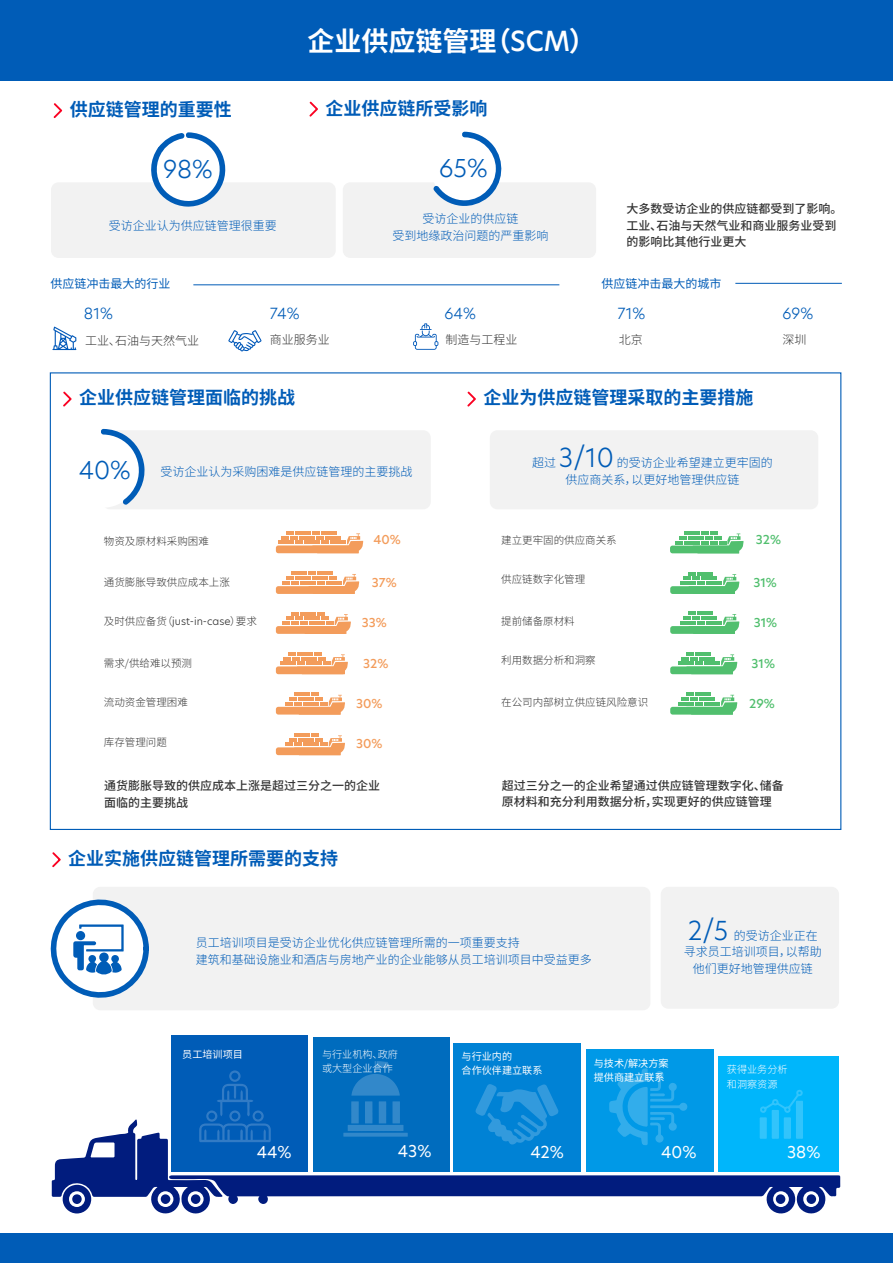
<style>
.page{position:relative;width:893px;height:1263px;background:#fff}
.page>*{position:absolute;margin:0;border:0;box-sizing:border-box;transform-origin:0 0}
.t1{font:700 27px "Noto Sans CJ Ksc";color:#fff}
.t2{font:300 24px "New Hero";color:#005cb7}
.t3{font:700 18px "Noto Sans CJ Ksc";color:#005cb7}
.t4{font:15.9px "New Hero";color:#fff}
.t5{font:300 15px "New Hero";color:#005cb7}
.t6{font:300 12px/16.5px "Noto Sans CJ Ksc";color:#005cb7;text-align:center}
.t7{font:500 12px/16.5px "Noto Sans CJ Ksc";color:#333}
.t8{font:300 12px "Noto Sans CJ Ksc";color:#333}
.t9{font:12px "Noto Sans CJ Ksc";color:#005cb7}
.t10{font:500 12px "New Hero";color:#f39c5b}
.t11{font:500 12px "New Hero";color:#51bf6e}
.t12{font:300 10.5px "Noto Sans CJ Ksc";color:#333}
.t13{font:300 10.5px "New Hero";color:#333}
.t14{font:10.05px/14.4px "Noto Sans CJ Ksc";color:#fff}
.t15{font:300 10.05px/14.4px "Noto Sans CJ Ksc";color:#fff}
.s1{font-family:"New Hero";font-weight:500}
.s2{font-family:"New Hero";font-size:24px}
.s3{font-family:"New Hero";font-size:25.5px}
.s4{font-family:"Noto Sans CJ Ksc"}
</style>
<div class="page">
<div style="left:343px;top:182px;width:253px;height:76px;background:#f2f2f2;border-radius:8px"></div>
<svg style="left:433px;top:132px;width:69px;height:74px"></svg>
<div style="left:313px;top:1037px;width:136px;height:134px;background:#006cbe"></div>
<div style="left:51px;top:182px;width:285px;height:76px;background:#f2f2f2;border-radius:8px"></div>
<div style="left:93px;top:887px;width:557px;height:123px;background:#f2f2f2;border-radius:8px"></div>
<svg style="left:52px;top:852px;width:9px;height:16px"></svg>
<svg style="left:63px;top:391px;width:9px;height:16px"></svg>
<svg style="left:467px;top:391px;width:9px;height:16px"></svg>
<div style="left:661px;top:887px;width:178px;height:122px;background:#f2f2f2;border-radius:8px"></div>
<div style="left:102px;top:430px;width:329px;height:79px;background:#f2f2f2;border-radius:8px"></div>
<div style="left:64px;top:430px;width:77px;height:78px;background:#fff;border-radius:50%"></div>
<div style="left:490px;top:430px;width:328px;height:79px;background:#f2f2f2;border-radius:8px"></div>
<div style="left:0;top:0;width:892px;height:80px;background:#005cb7"></div>
<svg style="left:52px;top:326px;width:25px;height:24px"></svg>
<hr style="left:193px;top:285px;width:366px;height:1px;background:#005cb7">
<hr style="left:735px;top:283px;width:107px;height:1px;background:#005cb7">
<svg style="left:276px;top:531px;width:88px;height:22px"></svg>
<svg style="left:276px;top:571px;width:84px;height:23px"></svg>
<svg style="left:276px;top:612px;width:75px;height:22px"></svg>
<svg style="left:276px;top:652px;width:72px;height:22px"></svg>
<svg style="left:670px;top:531px;width:74px;height:22px"></svg>
<svg style="left:276px;top:692px;width:69px;height:23px"></svg>
<svg style="left:670px;top:611px;width:70px;height:23px"></svg>
<svg style="left:670px;top:652px;width:68px;height:22px"></svg>
<svg style="left:670px;top:692px;width:68px;height:23px"></svg>
<svg style="left:276px;top:733px;width:69px;height:22px"></svg>
<svg style="left:670px;top:572px;width:70px;height:22px"></svg>
<div style="left:586px;top:1049px;width:128px;height:122px;background:#0099e7"></div>
<div style="left:453px;top:1043px;width:128px;height:128px;background:#0082d5"></div>
<div style="left:171px;top:1035px;width:137px;height:136px;background:#005cb7"></div>
<div style="left:718px;top:1056px;width:121px;height:115px;background:#00b6fb"></div>
<svg style="left:101px;top:429px;width:44px;height:76px"></svg>
<svg style="left:151px;top:132px;width:75px;height:75px"></svg>
<svg style="left:50px;top:899px;width:99px;height:99px"></svg>
<div style="left:76px;top:931px;width:9px;height:9px;background:#005cb7;border-radius:50%"></div>
<svg style="left:228px;top:330px;width:34px;height:21px"></svg>
<svg style="left:413px;top:323px;width:25px;height:27px"></svg>
<svg style="left:52px;top:1061px;width:788px;height:153px"></svg>
<svg style="left:53px;top:103px;width:9px;height:15px"></svg>
<svg style="left:309px;top:101px;width:9px;height:16px"></svg>
<div style="left:0;top:1233px;width:893px;height:30px;background:#005cb7"></div>
<h1 class="t1" style="left:308px;top:26px;width:290px">企业供应链管理（<span class="s1">SCM</span>）</h1>
<h3 class="t3" style="left:70px;top:99px;width:163px">供应链管理的重要性</h3>
<h3 class="t3" style="left:326px;top:98px;width:163px">企业供应链所受影响</h3>
<h2 class="t2" style="left:163px;top:152px;width:51px">98%</h2>
<h2 class="t2" style="left:439px;top:152px;width:50px">65%</h2>
<p class="t6" style="left:109px;top:218px;width:169px">受访企业认为供应链管理很重要</p>
<p class="t6" style="left:393px;top:211px;width:157px">受访企业的供应链<br>受到地缘政治问题的严重影响</p>
<p class="t7" style="left:626px;top:201px;width:218px">大多数受访企业的供应链都受到了影响。工业、石油与天然气业和商业服务业受到的影响比其他行业更大</p>
<p class="t9" style="left:51px;top:277px;width:121px">供应链冲击最大的行业</p>
<p class="t9" style="left:602px;top:277px;width:121px">供应链冲击最大的城市</p>
<p class="t5" style="left:618px;top:303px;width:29px">71%</p>
<p class="t8" style="left:619px;top:333px;width:25px">北京</p>
<p class="t5" style="left:270px;top:303px;width:31px">74%</p>
<p class="t8" style="left:270px;top:333px;width:61px">商业服务业</p>
<p class="t5" style="left:444px;top:303px;width:33px">64%</p>
<p class="t8" style="left:445px;top:333px;width:73px">制造与工程业</p>
<p class="t5" style="left:84px;top:303px;width:30px">81%</p>
<p class="t8" style="left:85px;top:334px;width:115px">工业、石油与天然气业</p>
<p class="t5" style="left:783px;top:303px;width:32px">69%</p>
<p class="t8" style="left:782px;top:333px;width:25px">深圳</p>
<h3 class="t3" style="left:79px;top:388px;width:217px">企业供应链管理面临的挑战</h3>
<h3 class="t3" style="left:483px;top:388px;width:271px">企业为供应链管理采取的主要措施</h3>
<p class="t6" style="left:79px;top:464px;width:335px"><span class="s2">40%</span> 受访企业认为采购困难是供应链管理的主要挑战</p>
<p class="t6" style="left:532px;top:455px;width:242px">超过 <span class="s3">3/10</span> 的受访企业希望建立更牢固的供应商关系，以更好地管理供应链</p>
<p class="t12" style="left:104px;top:535px;width:106px">物资及原材料采购困难</p>
<p class="t12" style="left:104px;top:576px;width:127px">通货膨胀导致供应成本上涨</p>
<p class="t13" style="left:104px;top:614px;width:154px"><span class="s4">及时供应备货（</span>just-in-case<span class="s4">）要求</span></p>
<p class="t12" style="left:104px;top:657px;width:90px">需求/供给难以预测</p>
<p class="t12" style="left:104px;top:696px;width:85px">流动资金管理困难</p>
<p class="t10" style="left:374px;top:531px;width:29px">40%</p>
<p class="t10" style="left:372px;top:574px;width:26px">37%</p>
<p class="t10" style="left:362px;top:614px;width:27px">33%</p>
<p class="t10" style="left:363px;top:655px;width:27px">32%</p>
<p class="t10" style="left:356px;top:695px;width:28px">30%</p>
<p class="t12" style="left:104px;top:736px;width:64px">库存管理问题</p>
<p class="t10" style="left:356px;top:736px;width:28px">30%</p>
<p class="t12" style="left:501px;top:534px;width:117px">建立更牢固的供应商关系</p>
<p class="t12" style="left:501px;top:573px;width:85px">供应链数字化管理</p>
<p class="t12" style="left:501px;top:615px;width:75px">提前储备原材料</p>
<p class="t12" style="left:501px;top:654px;width:96px">利用数据分析和洞察</p>
<p class="t12" style="left:501px;top:696px;width:148px">在公司内部树立供应链风险意识</p>
<p class="t11" style="left:756px;top:531px;width:27px">32%</p>
<p class="t11" style="left:753px;top:574px;width:25px">31%</p>
<p class="t11" style="left:754px;top:614px;width:25px">31%</p>
<p class="t11" style="left:752px;top:655px;width:25px">31%</p>
<p class="t11" style="left:749px;top:695px;width:27px">29%</p>
<p class="t7" style="left:104px;top:778px;width:277px">通货膨胀导致的供应成本上涨是超过三分之一的企业面临的主要挑战</p>
<p class="t7" style="left:502px;top:777px;width:283px">超过三分之一的企业希望通过供应链管理数字化、储备原材料和充分利用数据分析，实现更好的供应链管理</p>
<h3 class="t3" style="left:68px;top:848px;width:271px">企业实施供应链管理所需要的支持</h3>
<p class="t6" style="left:196px;top:935px;width:397px;text-align:left">员工培训项目是受访企业优化供应链管理所需的一项重要支持<br>建筑和基础设施业和酒店与房地产业的企业能够从员工培训项目中受益更多</p>
<p class="t6" style="left:684px;top:927px;width:139px"><span class="s3">2/5</span> 的受访企业正在寻求员工培训项目，以帮助他们更好地管理供应链</p>
<p class="t14" style="left:182px;top:1047px;width:62px">员工培训项目</p>
<p class="t15" style="left:322px;top:1047px;width:77px">与行业机构、政府或大型企业合作</p>
<p class="t14" style="left:462px;top:1049px;width:82px">与行业内的<br>合作伙伴建立联系</p>
<p class="t14" style="left:594px;top:1056px;width:76px">与技术/解决方案提供商建立联系</p>
<p class="t15" style="left:727px;top:1063px;width:62px">获得业务分析和洞察资源</p>
<h3 class="t4" style="left:257px;top:1142px;width:36px">44%</h3>
<h3 class="t4" style="left:398px;top:1140px;width:35px">43%</h3>
<h3 class="t4" style="left:530px;top:1141px;width:35px">42%</h3>
<h3 class="t4" style="left:661px;top:1141px;width:37px">40%</h3>
<h3 class="t4" style="left:787px;top:1141px;width:35px">38%</h3>
</div>
